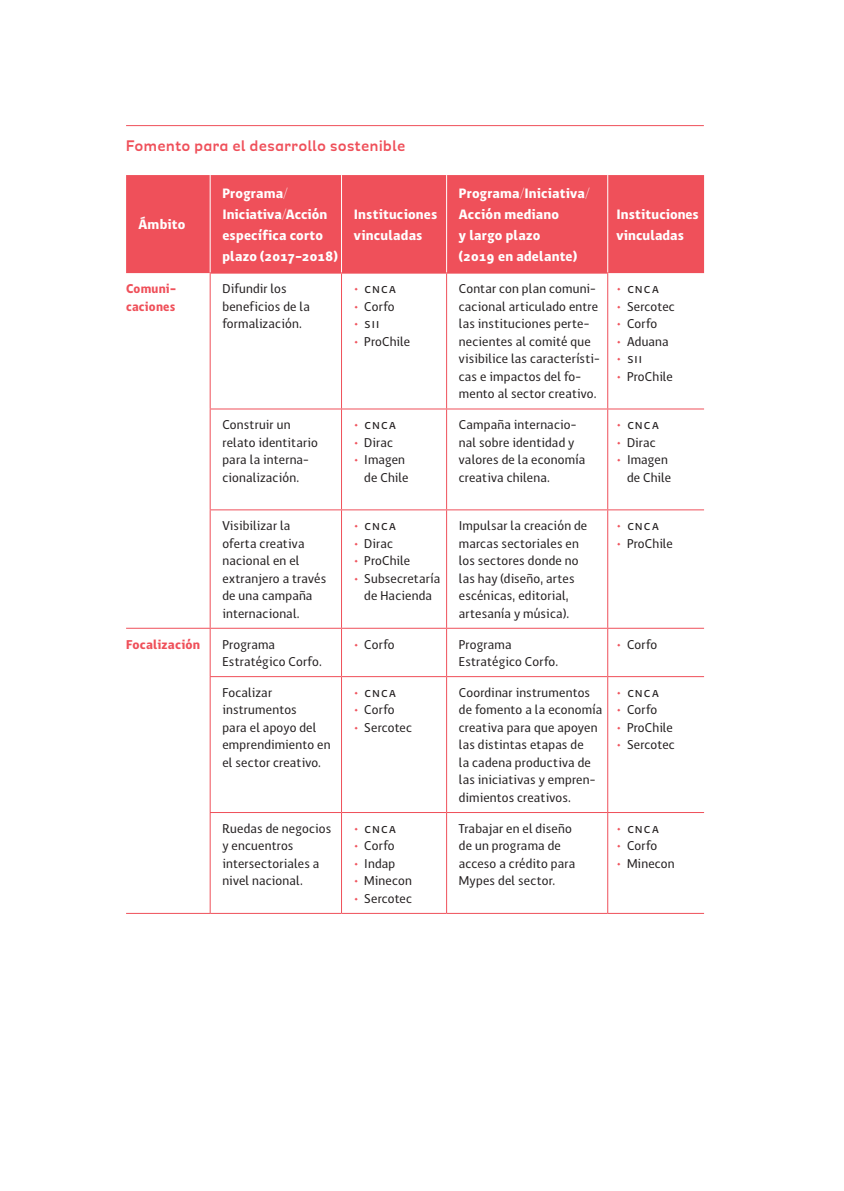
<style>
.page{position:relative;width:844px;height:1191px;background:#fff}
.page>*{position:absolute;margin:0;border:0;box-sizing:border-box;transform-origin:0 0}
.t1{font:700 17.5px "Modernica";letter-spacing:.025em;color:#ef505a}
.t2{font:700 14px/21px "Antu";letter-spacing:.02em;color:#fff}
.t3{font:13.12px/17.5px "Antu";letter-spacing:.02em;color:#231f20}
.t4{font:700 13.12px/17.5px "Antu";letter-spacing:.015em;color:#ef505a;scale:.96 1}
.t5{font:700 13.12px "Antu";letter-spacing:.015em;color:#ef505a}
.s1{font-weight:700;color:#ef505a}
</style>
<div class="page">
<hr style="left:126px;top:125px;width:577px;height:1px;background:#ef505a">
<div style="left:126px;top:175px;width:578px;height:98px;background:#ef505a"></div>
<hr style="left:210px;top:175px;width:1px;height:98px;background:#fff">
<hr style="left:607px;top:175px;width:1px;height:98px;background:#fff">
<hr style="left:446px;top:273px;width:1px;height:135px;background:#ef505a">
<hr style="left:210px;top:408px;width:131px;height:1px;background:#ef505a">
<hr style="left:341px;top:408px;width:105px;height:1px;background:#ef505a">
<hr style="left:446px;top:408px;width:161px;height:1px;background:#ef505a">
<hr style="left:446px;top:409px;width:1px;height:100px;background:#ef505a">
<hr style="left:607px;top:408px;width:97px;height:1px;background:#ef505a">
<hr style="left:210px;top:509px;width:131px;height:1px;background:#ef505a">
<hr style="left:341px;top:509px;width:105px;height:1px;background:#ef505a">
<hr style="left:446px;top:509px;width:161px;height:1px;background:#ef505a">
<hr style="left:446px;top:510px;width:1px;height:118px;background:#ef505a">
<hr style="left:607px;top:509px;width:97px;height:1px;background:#ef505a">
<hr style="left:341px;top:628px;width:1px;height:48px;background:#ef505a">
<hr style="left:446px;top:628px;width:1px;height:48px;background:#ef505a">
<hr style="left:607px;top:628px;width:97px;height:1px;background:#ef505a">
<hr style="left:210px;top:676px;width:131px;height:1px;background:#ef505a">
<hr style="left:341px;top:676px;width:105px;height:1px;background:#ef505a">
<hr style="left:341px;top:677px;width:1px;height:135px;background:#ef505a">
<hr style="left:446px;top:676px;width:161px;height:1px;background:#ef505a">
<hr style="left:446px;top:677px;width:1px;height:135px;background:#ef505a">
<hr style="left:607px;top:676px;width:97px;height:1px;background:#ef505a">
<hr style="left:341px;top:813px;width:1px;height:100px;background:#ef505a">
<hr style="left:446px;top:813px;width:1px;height:100px;background:#ef505a">
<hr style="left:210px;top:913px;width:131px;height:1px;background:#ef505a">
<hr style="left:341px;top:913px;width:105px;height:1px;background:#ef505a">
<hr style="left:446px;top:913px;width:161px;height:1px;background:#ef505a">
<hr style="left:607px;top:913px;width:97px;height:1px;background:#ef505a">
<hr style="left:607px;top:812px;width:97px;height:1px;background:#ef505a">
<hr style="left:341px;top:175px;width:1px;height:98px;background:#fff">
<hr style="left:446px;top:175px;width:1px;height:98px;background:#fff">
<hr style="left:210px;top:273px;width:131px;height:1px;background:#ef505a">
<hr style="left:210px;top:273px;width:1px;height:135px;background:#ef505a">
<hr style="left:210px;top:409px;width:1px;height:100px;background:#ef505a">
<hr style="left:210px;top:510px;width:1px;height:118px;background:#ef505a">
<hr style="left:210px;top:812px;width:131px;height:1px;background:#ef505a">
<hr style="left:341px;top:273px;width:105px;height:1px;background:#ef505a">
<hr style="left:341px;top:273px;width:1px;height:135px;background:#ef505a">
<hr style="left:446px;top:273px;width:162px;height:1px;background:#ef505a">
<hr style="left:607px;top:273px;width:1px;height:135px;background:#ef505a">
<hr style="left:341px;top:409px;width:1px;height:100px;background:#ef505a">
<hr style="left:607px;top:409px;width:1px;height:100px;background:#ef505a">
<hr style="left:341px;top:510px;width:1px;height:118px;background:#ef505a">
<hr style="left:607px;top:510px;width:1px;height:118px;background:#ef505a">
<hr style="left:341px;top:812px;width:105px;height:1px;background:#ef505a">
<hr style="left:446px;top:812px;width:161px;height:1px;background:#ef505a">
<hr style="left:210px;top:628px;width:131px;height:1px;background:#ef505a">
<hr style="left:341px;top:628px;width:105px;height:1px;background:#ef505a">
<hr style="left:446px;top:628px;width:161px;height:1px;background:#ef505a">
<hr style="left:607px;top:628px;width:1px;height:48px;background:#ef505a">
<hr style="left:607px;top:677px;width:1px;height:135px;background:#ef505a">
<hr style="left:607px;top:813px;width:1px;height:100px;background:#ef505a">
<hr style="left:126px;top:628px;width:84px;height:1px;background:#ef505a">
<hr style="left:210px;top:628px;width:1px;height:48px;background:#ef505a">
<hr style="left:210px;top:677px;width:1px;height:135px;background:#ef505a">
<hr style="left:210px;top:813px;width:1px;height:100px;background:#ef505a">
<hr style="left:126px;top:913px;width:84px;height:1px;background:#ef505a">
<h1 class="t1" style="left:126px;top:137px;width:281px">Fomento para el desarrollo sostenible</h1>
<p class="t2" style="left:138px;top:214px;width:49px">Ámbito</p>
<p class="t2" style="left:222px;top:182px;width:117px">Programa/<br>Iniciativa/Acción específica corto plazo (2017-2018)</p>
<p class="t2" style="left:354px;top:203px;width:85px">Instituciones vinculadas</p>
<p class="t4" style="left:126px;top:280px;width:53px">Comuni&shy;caciones</p>
<p class="t3" style="left:222px;top:280px;width:89px">Difundir los beneficios de la formalización.</p>
<p class="t3" style="left:354px;top:280px;width:44px"><span class="s1">•</span> cnca</p>
<p class="t3" style="left:354px;top:298px;width:42px"><span class="s1">•</span> Corfo</p>
<p class="t3" style="left:354px;top:315px;width:27px"><span class="s1">•</span> sii</p>
<p class="t3" style="left:354px;top:333px;width:58px"><span class="s1">•</span> ProChile</p>
<p class="t3" style="left:222px;top:416px;width:97px">Construir un relato identitario para la interna&shy;cionalización.</p>
<p class="t3" style="left:354px;top:416px;width:44px"><span class="s1">•</span> cnca</p>
<p class="t3" style="left:354px;top:433px;width:41px"><span class="s1">•</span> Dirac</p>
<p class="t3" style="left:354px;top:451px;width:56px;text-align:right"><span class="s1">•</span> Imagen de Chile</p>
<p class="t3" style="left:222px;top:517px;width:105px">Visibilizar la oferta creativa nacional en el extranjero a través de una campaña internacional.</p>
<p class="t3" style="left:354px;top:517px;width:44px"><span class="s1">•</span> cnca</p>
<p class="t3" style="left:354px;top:534px;width:41px"><span class="s1">•</span> Dirac</p>
<p class="t3" style="left:354px;top:552px;width:58px"><span class="s1">•</span> ProChile</p>
<p class="t3" style="left:354px;top:569px;width:88px;text-align:center"><span class="s1">•</span> Subsecretaría de Hacienda</p>
<p class="t2" style="left:458px;top:182px;width:132px">Programa/Iniciativa/<br>Acción mediano<br>y largo plazo<br>(2019 en adelante)</p>
<p class="t2" style="left:616px;top:203px;width:84px">Instituciones vinculadas</p>
<p class="t3" style="left:458px;top:280px;width:142px">Contar con plan comuni&shy;cacional articulado entre las instituciones perte&shy;necientes al comité que visibilice las característi&shy;cas e impactos del fo&shy;mento al sector creativo.</p>
<p class="t3" style="left:616px;top:280px;width:44px"><span class="s1">•</span> cnca</p>
<p class="t3" style="left:616px;top:298px;width:60px"><span class="s1">•</span> Sercotec</p>
<p class="t3" style="left:616px;top:315px;width:42px"><span class="s1">•</span> Corfo</p>
<p class="t3" style="left:616px;top:333px;width:54px"><span class="s1">•</span> Aduana</p>
<p class="t3" style="left:616px;top:350px;width:27px"><span class="s1">•</span> sii</p>
<p class="t3" style="left:616px;top:368px;width:58px"><span class="s1">•</span> ProChile</p>
<p class="t3" style="left:458px;top:416px;width:128px">Campaña internacio&shy;nal sobre identidad y valores de la economía creativa chilena.</p>
<p class="t3" style="left:616px;top:416px;width:44px"><span class="s1">•</span> cnca</p>
<p class="t3" style="left:616px;top:433px;width:41px"><span class="s1">•</span> Dirac</p>
<p class="t3" style="left:616px;top:451px;width:56px;text-align:right"><span class="s1">•</span> Imagen de Chile</p>
<p class="t3" style="left:458px;top:517px;width:130px">Impulsar la creación de marcas sectoriales en los sectores donde no las hay (diseño, artes escénicas, editorial, artesanía y música).</p>
<p class="t3" style="left:616px;top:517px;width:44px"><span class="s1">•</span> cnca</p>
<p class="t3" style="left:616px;top:534px;width:58px"><span class="s1">•</span> ProChile</p>
<p class="t5" style="left:126px;top:636px;width:76px">Focalización</p>
<p class="t3" style="left:222px;top:635px;width:101px">Programa<br>Estratégico Corfo.</p>
<p class="t3" style="left:354px;top:635px;width:42px"><span class="s1">•</span> Corfo</p>
<p class="t3" style="left:458px;top:635px;width:101px">Programa<br>Estratégico Corfo.</p>
<p class="t3" style="left:616px;top:635px;width:42px"><span class="s1">•</span> Corfo</p>
<p class="t3" style="left:222px;top:684px;width:109px">Focalizar instrumentos<br>para el apoyo del emprendimiento en el sector creativo.</p>
<p class="t3" style="left:354px;top:684px;width:44px"><span class="s1">•</span> cnca</p>
<p class="t3" style="left:458px;top:684px;width:145px">Coordinar instrumentos de fomento a la economía creativa para que apoyen las distintas etapas de<br>la cadena productiva de las iniciativas y empren&shy;dimientos creativos.</p>
<p class="t3" style="left:616px;top:684px;width:44px"><span class="s1">•</span> cnca</p>
<p class="t3" style="left:616px;top:701px;width:42px"><span class="s1">•</span> Corfo</p>
<p class="t3" style="left:616px;top:719px;width:58px"><span class="s1">•</span> ProChile</p>
<p class="t3" style="left:616px;top:736px;width:60px"><span class="s1">•</span> Sercotec</p>
<p class="t3" style="left:354px;top:701px;width:42px"><span class="s1">•</span> Corfo</p>
<p class="t3" style="left:354px;top:719px;width:60px"><span class="s1">•</span> Sercotec</p>
<p class="t3" style="left:222px;top:819px;width:110px">Ruedas de negocios y encuentros intersectoriales a nivel nacional.</p>
<p class="t3" style="left:354px;top:819px;width:44px"><span class="s1">•</span> cnca</p>
<p class="t3" style="left:354px;top:837px;width:42px"><span class="s1">•</span> Corfo</p>
<p class="t3" style="left:354px;top:854px;width:43px"><span class="s1">•</span> Indap</p>
<p class="t3" style="left:354px;top:872px;width:60px"><span class="s1">•</span> Minecon</p>
<p class="t3" style="left:354px;top:889px;width:60px"><span class="s1">•</span> Sercotec</p>
<p class="t3" style="left:458px;top:819px;width:118px">Trabajar en el diseño de un programa de acceso a crédito para<br>Mypes del sector.</p>
<p class="t3" style="left:616px;top:819px;width:44px"><span class="s1">•</span> cnca</p>
<p class="t3" style="left:616px;top:837px;width:42px"><span class="s1">•</span> Corfo</p>
<p class="t3" style="left:616px;top:854px;width:60px"><span class="s1">•</span> Minecon</p>
</div>
